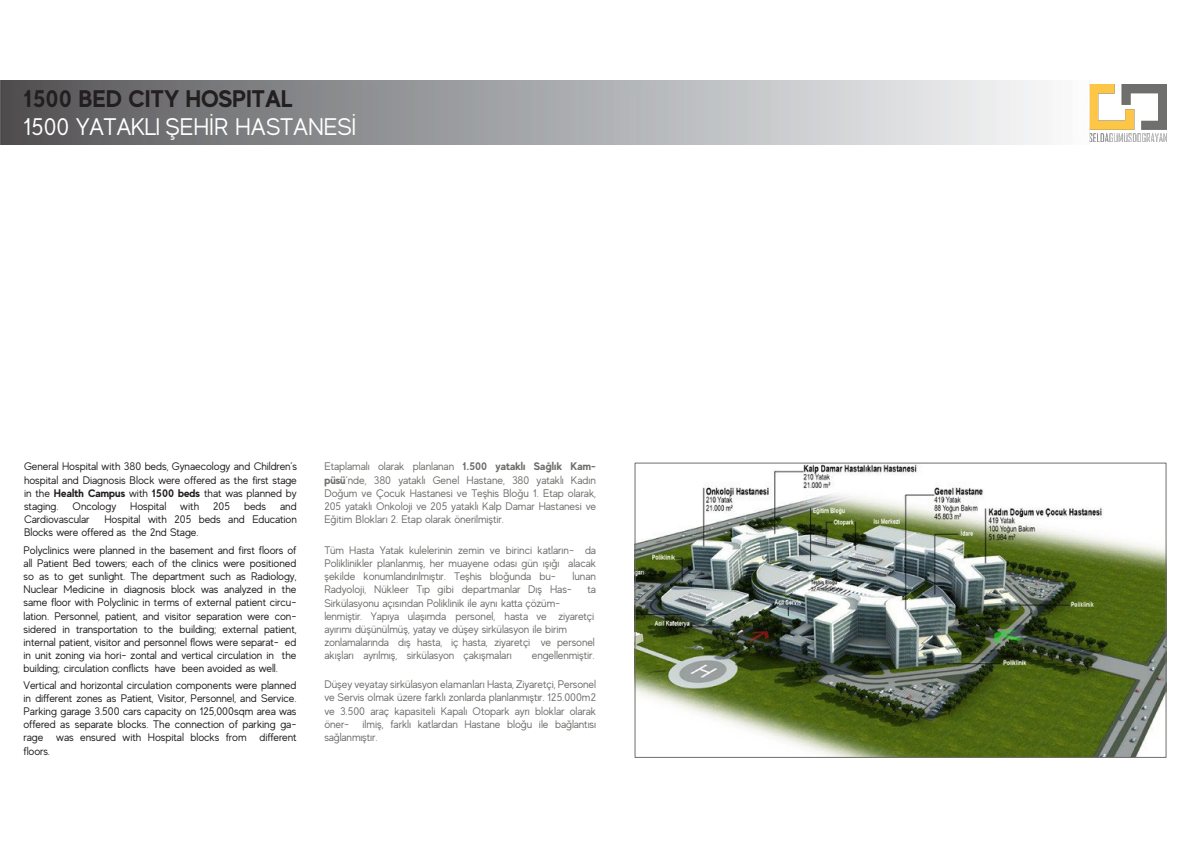
<style>
.page{position:relative;width:1191px;height:842px;background:#fff}
.page>*{position:absolute;margin:0;border:0;box-sizing:border-box;transform-origin:0 0}
.t1{font:24px "MADE Evolve Sans";letter-spacing:-.01em;color:#fff}
.t2{font:700 24px "MADE Evolve Sans";letter-spacing:-.005em;color:#231f20}
.t3{font:11px/13.2px "MADE Evolve Sans";letter-spacing:-.005em;color:#231f20;text-align:justify}
.t4{font:11px/13.2px "MADE Evolve Sans";letter-spacing:-.01em;color:#6e6e6c;text-align:justify}
.s1{font-weight:700}
</style>
<div class="page">
<img style="left:1089px;top:84px;width:77px;height:57px">
<img style="left:0;top:80px;width:1047px;height:64px">
<img style="left:637px;top:463px;width:530px;height:295px">
<div style="left:635px;top:463px;width:531px;height:295px;border:1px solid #6e6e6c"></div>
<h2 class="t2" style="left:24px;top:83px;width:271px">1500 BED CITY HOSPITAL</h2>
<h2 class="t1" style="left:24px;top:112px;width:334px">1500 YATAKLI ŞEHİR HASTANESİ</h2>
<p class="t3" style="left:24px;top:460px;width:275px">General Hospital with 380 beds, Gynaecology and Children’s hospital and Diagnosis Block were offered as the first stage in the <span class="s1">Health Campus</span> with <span class="s1">1500 beds</span> that was planned by staging.</p>
<p class="t3" style="left:73px;top:499px;width:45px">Oncology</p>
<p class="t3" style="left:130px;top:499px;width:38px">Hospital</p>
<p class="t3" style="left:180px;top:499px;width:20px">with</p>
<p class="t3" style="left:213px;top:499px;width:18px">205</p>
<p class="t3" style="left:244px;top:499px;width:24px">beds</p>
<p class="t3" style="left:280px;top:499px;width:18px">and</p>
<p class="t3" style="left:24px;top:512px;width:67px">Cardiovascular</p>
<p class="t3" style="left:24px;top:512px;width:274px;text-indent:80px">Hospital with 205 beds and Education<br>Blocks were offered as the 2nd Stage.</p>
<p class="t3" style="left:24px;top:543px;width:275px">Polyclinics were planned in the basement and first floors of all Patient Bed towers; each of the clinics were positioned so as to get sunlight. The department such as Radiology, Nuclear Medicine in diagnosis block was analyzed in the same floor with Polyclinic in terms of external patient circu&shy;lation. Personnel, patient, and visitor separation were con&shy;sidered in transportation to the building; external patient, internal patient, visitor and personnel flows were separat- ed in unit zoning via hori- zontal and vertical circulation in the building; circulation conflicts have been avoided as well.</p>
<p class="t3" style="left:24px;top:678px;width:275px">Vertical and horizontal circulation components were planned in different zones as Patient, Visitor, Personnel, and Service.<br>Parking garage 3.500 cars capacity on 125,000sqm area was offered as separate blocks. The connection of parking ga&shy;rage was ensured with Hospital blocks from different floors.</p>
<p class="t4" style="left:324px;top:460px;width:273px">Etaplamalı olarak planlanan <span class="s1">1.500 yataklı Sağlık Kam&shy;püsü</span>’nde, 380 yataklı Genel Hastane, 380 yataklı Kadın Doğum ve Çocuk Hastanesi ve Teşhis Bloğu 1. Etap olarak, 205 yataklı Onkoloji ve 205 yataklı Kalp Damar Hastanesi ve Eğitim Blokları 2. Etap olarak önerilmiştir.</p>
<p class="t4" style="left:324px;top:543px;width:273px">Tüm Hasta Yatak kulelerinin zemin ve birinci katların- da Poliklinikler planlanmış, her muayene odası gün ışığı alacak şekilde konumlandırılmıştır. Teşhis bloğunda bu-</p>
<p class="t4" style="left:573px;top:569px;width:25px">lunan</p>
<p class="t4" style="left:324px;top:583px;width:249px">Radyoloji, Nükleer Tıp gibi departmanlar Dış Has-</p>
<p class="t4" style="left:588px;top:583px;width:10px">ta</p>
<p class="t4" style="left:324px;top:596px;width:238px">Sirkülasyonu açısından Poliklinik ile aynı katta çözüm-</p>
<p class="t4" style="left:324px;top:609px;width:271px">lenmiştir. Yapıya ulaşımda personel, hasta ve ziyaretçi</p>
<p class="t4" style="left:324px;top:622px;width:272px">ayırımı düşünülmüş, yatay ve düşey sirkülasyon ile birim zonlamalarında dış hasta, iç hasta, ziyaretçi ve personel</p>
<p class="t4" style="left:324px;top:649px;width:189px">akışları ayrılmış, sirkülasyon çakışmaları</p>
<p class="t4" style="left:532px;top:649px;width:64px">engellenmiştir.</p>
<p class="t4" style="left:324px;top:677px;width:273px">Düşey veyatay sirkülasyon elamanları Hasta, Ziyaretçi, Personel ve Servis olmak üzere farklı zonlarda planlanmıştır. 125.000m2 ve 3.500 araç kapasiteli Kapalı Otopark ayrı bloklar olarak öner- ilmiş, farklı katlardan Hastane bloğu ile bağlantısı sağlanmıştır.</p>
</div>
